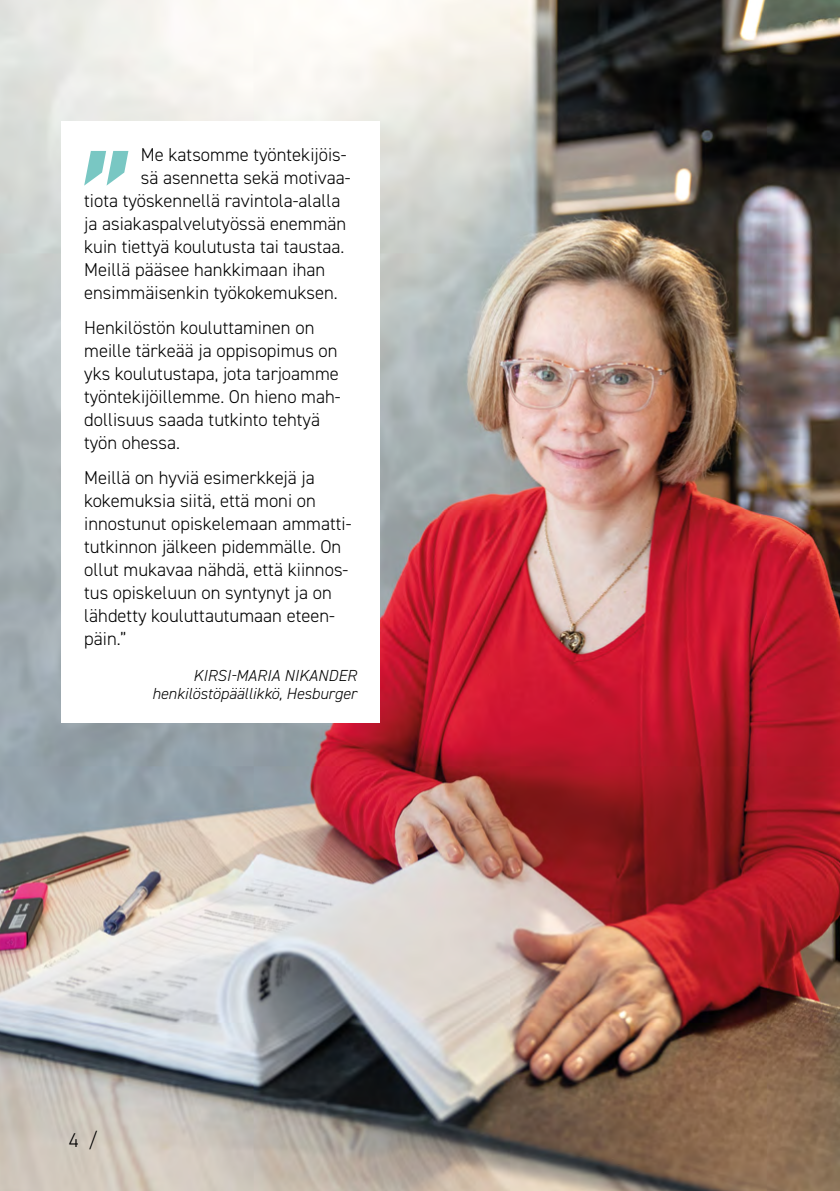
<style>
.page{position:relative;width:840px;height:1191px;background:#fff}
.page>*{position:absolute;margin:0;border:0;box-sizing:border-box;transform-origin:0 0}
.Leipis_Anfangi{font:italic 600 128.4px "DIN2014";color:#79c7c3}
.t1{font:300 20px "DIN2014";color:#000}
.LEIPIS{font:300 18.6px/23px "DIN2014";color:#000}
.Leipis_Anfangi-2{font:300 18.6px "DIN2014";color:#000}
.sitaatin_sanoja{font:italic 300 16px "DIN2014";color:#000}
</style>
<div class="page">
<img style="left:0;top:0;width:839px;height:1191px">
<div style="left:61px;top:121px;width:318px;height:601px;background:#fff"></div>
<p class="Leipis_Anfangi" style="left:68px;top:114px;width:51px">”</p>
<p class="Leipis_Anfangi-2" style="left:141px;top:143px;width:207px">Me katsomme työntekijöis-</p>
<p class="Leipis_Anfangi-2" style="left:141px;top:166px;width:211px">sä asennetta sekä motivaa-</p>
<p class="Leipis_Anfangi-2" style="left:84px;top:189px;width:258px">tiota työskennellä ravintola-alalla</p>
<p class="Leipis_Anfangi-2" style="left:84px;top:212px;width:263px">ja asiakaspalvelutyössä enemmän</p>
<p class="Leipis_Anfangi-2" style="left:84px;top:235px;width:262px">kuin tiettyä koulutusta tai taustaa.</p>
<p class="Leipis_Anfangi-2" style="left:84px;top:258px;width:242px">Meillä pääsee hankkimaan ihan</p>
<p class="Leipis_Anfangi-2" style="left:84px;top:281px;width:255px">ensimmäisenkin työkokemuksen.</p>
<p class="LEIPIS" style="left:84px;top:316px;width:258px">Henkilöstön kouluttaminen on meille tärkeää ja oppisopimus on yks koulutustapa, jota tarjoamme työntekijöillemme. On hieno mah&shy;dollisuus saada tutkinto tehtyä työn ohessa.</p>
<p class="LEIPIS" style="left:84px;top:466px;width:269px">Meillä on hyviä esimerkkejä ja kokemuksia siitä, että moni on innostunut opiskelemaan ammatti&shy;tutkinnon jälkeen pidemmälle. On ollut mukavaa nähdä, että kiinnos&shy;tus opiskeluun on syntynyt ja on lähdetty kouluttautumaan eteen&shy;päin.”</p>
<p class="sitaatin_sanoja" style="left:193px;top:665px;width:165px">KIRSI-MARIA NIKANDER</p>
<p class="sitaatin_sanoja" style="left:152px;top:683px;width:206px">henkilöstöpäällikkö, Hesburger</p>
<p class="t1" style="left:69px;top:1127px;width:31px">4 /</p>
</div>
